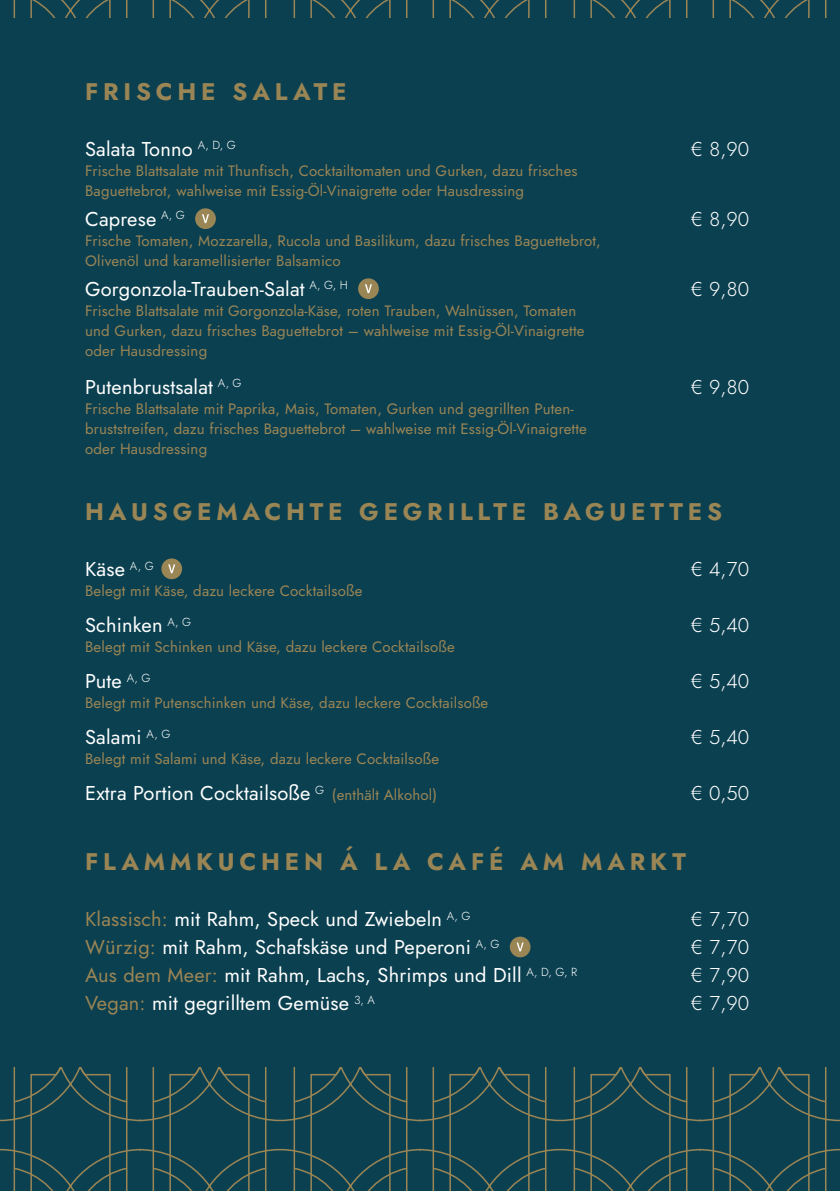
<style>
.page{position:relative;width:840px;height:1191px;background:#fff}
.page>*{position:absolute;margin:0;border:0;box-sizing:border-box;transform-origin:0 0}
.t1{font:700 24px "Jost";letter-spacing:.2em;color:#9a8555}
.t2{font:20px "Jost";letter-spacing:.01em;color:#fff}
.t3{font:300 20px "Jost";color:#fff}
.t4{font:15px/20px "Jost";letter-spacing:.01em;color:#9a8555}
.s1{font-size:15px;color:#9a8555}
.s2{color:#9a8555}
</style>
<div class="page">
<div style="left:0;top:0;width:839px;height:1191px;background:#0b4050"></div>
<svg style="left:0;top:1067px;width:839px;height:124px"></svg>
<svg style="left:13px;top:0;width:814px;height:17px"></svg>
<div style="left:195px;top:208px;width:21px;height:21px;background:#9a8555;border-radius:50%"></div>
<svg style="left:202px;top:214px;width:7px;height:9px"></svg>
<div style="left:358px;top:278px;width:20px;height:21px;background:#9a8555;border-radius:50%"></div>
<svg style="left:365px;top:284px;width:7px;height:9px"></svg>
<div style="left:161px;top:558px;width:21px;height:21px;background:#9a8555;border-radius:50%"></div>
<svg style="left:168px;top:564px;width:7px;height:9px"></svg>
<div style="left:509px;top:936px;width:21px;height:21px;background:#9a8555;border-radius:50%"></div>
<svg style="left:516px;top:942px;width:7px;height:9px"></svg>
<p class="t1" style="left:85px;top:75px;width:263px">FRISCHE SALATE</p>
<p class="t2" style="left:85px;top:135px;width:152px">Salata Tonno <sup>A,</sup> <sup>D,</sup> <sup>G</sup></p>
<p class="t3" style="left:690px;top:135px;width:60px">€ 8,90</p>
<p class="t4" style="left:85px;top:161px;width:493px">Frische Blattsalate mit Thunfisch, Cocktailtomaten und Gurken, dazu frisches<br>Baguettebrot, wahlweise mit Essig-Öl-Vinaigrette oder Hausdressing</p>
<p class="t2" style="left:85px;top:205px;width:101px">Caprese <sup>A,</sup> <sup>G</sup></p>
<p class="t3" style="left:690px;top:205px;width:60px">€ 8,90</p>
<p class="t4" style="left:85px;top:231px;width:517px">Frische Tomaten, Mozzarella, Rucola und Basilikum, dazu frisches Baguettebrot,</p>
<p class="t4" style="left:85px;top:251px;width:257px">Olivenöl und karamellisierter Balsamico</p>
<p class="t2" style="left:85px;top:275px;width:264px">Gorgonzola-Trauben-Salat <sup>A,</sup> <sup>G,</sup> <sup>H</sup></p>
<p class="t3" style="left:690px;top:275px;width:60px">€ 9,80</p>
<p class="t4" style="left:85px;top:301px;width:500px">Frische Blattsalate mit Gorgonzola-Käse, roten Trauben, Walnüssen, Tomaten und Gurken, dazu frisches Baguettebrot – wahlweise mit Essig-Öl-Vinaigrette oder Hausdressing</p>
<p class="t2" style="left:85px;top:373px;width:158px">Putenbrustsalat <sup>A,</sup> <sup>G</sup></p>
<p class="t3" style="left:690px;top:373px;width:60px">€ 9,80</p>
<p class="t4" style="left:85px;top:399px;width:503px">Frische Blattsalate mit Paprika, Mais, Tomaten, Gurken und gegrillten Puten&shy;bruststreifen, dazu frisches Baguettebrot – wahlweise mit Essig-Öl-Vinaigrette</p>
<p class="t4" style="left:85px;top:439px;width:123px">oder Hausdressing</p>
<p class="t1" style="left:85px;top:495px;width:638px">HAUSGEMACHTE GEGRILLTE BAGUETTES</p>
<p class="t2" style="left:85px;top:555px;width:70px">Käse <sup>A,</sup> <sup>G</sup></p>
<p class="t3" style="left:690px;top:555px;width:60px">€ 4,70</p>
<p class="t4" style="left:85px;top:581px;width:278px">Belegt mit Käse, dazu leckere Cocktailsoße</p>
<p class="t2" style="left:85px;top:611px;width:107px">Schinken <sup>A,</sup> <sup>G</sup></p>
<p class="t3" style="left:690px;top:611px;width:60px">€ 5,40</p>
<p class="t4" style="left:85px;top:637px;width:371px">Belegt mit Schinken und Käse, dazu leckere Cocktailsoße</p>
<p class="t2" style="left:85px;top:667px;width:67px">Pute <sup>A,</sup> <sup>G</sup></p>
<p class="t3" style="left:690px;top:667px;width:60px">€ 5,40</p>
<p class="t4" style="left:85px;top:693px;width:404px">Belegt mit Putenschinken und Käse, dazu leckere Cocktailsoße</p>
<p class="t2" style="left:85px;top:723px;width:87px">Salami <sup>A,</sup> <sup>G</sup></p>
<p class="t3" style="left:690px;top:723px;width:60px">€ 5,40</p>
<p class="t4" style="left:85px;top:749px;width:355px">Belegt mit Salami und Käse, dazu leckere Cocktailsoße</p>
<p class="t2" style="left:85px;top:779px;width:353px">Extra Portion Cocktailsoße <sup>G</sup> <span class="s1">(enthält Alkohol)</span></p>
<p class="t3" style="left:690px;top:779px;width:60px">€ 0,50</p>
<p class="t1" style="left:85px;top:845px;width:602px">FLAMMKUCHEN Á LA CAFÉ AM MARKT</p>
<p class="t2" style="left:85px;top:905px;width:386px"><span class="s2">Klassisch:</span> mit Rahm, Speck und Zwiebeln <sup>A,</sup> <sup>G</sup></p>
<p class="t3" style="left:690px;top:905px;width:60px">€ 7,70</p>
<p class="t2" style="left:85px;top:933px;width:415px"><span class="s2">Würzig:</span> mit Rahm, Schafskäse und Peperoni <sup>A,</sup> <sup>G</sup></p>
<p class="t3" style="left:690px;top:933px;width:60px">€ 7,70</p>
<p class="t2" style="left:85px;top:961px;width:493px"><span class="s2">Aus dem Meer:</span> mit Rahm, Lachs, Shrimps und Dill <sup>A,</sup> <sup>D,</sup> <sup>G,</sup> <sup>R</sup></p>
<p class="t3" style="left:690px;top:961px;width:60px">€ 7,90</p>
<p class="t2" style="left:85px;top:989px;width:291px"><span class="s2">Vegan:</span> mit gegrilltem Gemüse <sup>3,</sup> <sup>A</sup></p>
<p class="t3" style="left:690px;top:989px;width:60px">€ 7,90</p>
</div>
